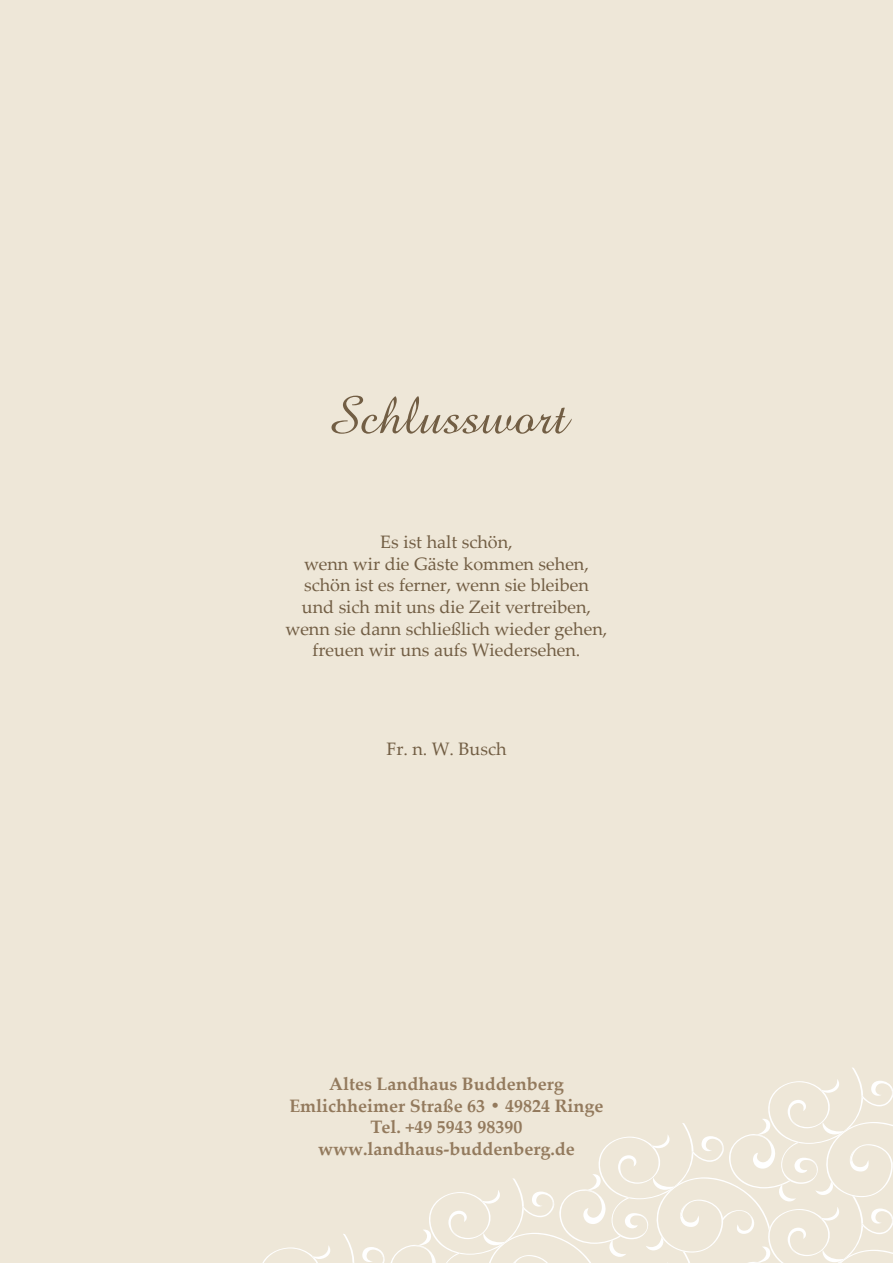
<style>
.page{position:relative;width:893px;height:1263px;background:#eee7d8}
.page>*{position:absolute;margin:0;border:0;box-sizing:border-box;transform-origin:0 0}
.t1{font:54px "Amaze Normal";color:#725e44}
.t2{font:18px/21.6px "Palatino Linotype";color:#725e44;text-align:center}
.t3{font:700 18px/21.6px "Palatino Linotype";color:#937a5d;text-align:center}
</style>
<div class="page">
<svg style="left:262px;top:1067px;width:631px;height:196px"></svg>
<h1 class="t1" style="left:326px;top:380px;width:243px">Schlusswort</h1>
<p class="t2" style="left:286px;top:531px;width:323px">Es ist halt schön,<br>wenn wir die Gäste kommen sehen, schön ist es ferner, wenn sie bleiben<br>und sich mit uns die Zeit vertreiben, wenn sie dann schließlich wieder gehen, freuen wir uns aufs Wiedersehen.</p>
<p class="t2" style="left:386px;top:738px;width:122px">Fr. n. W. Busch</p>
<p class="t3" style="left:289px;top:1072px;width:316px">Altes Landhaus Buddenberg<br>Emlichheimer Straße 63 • 49824 Ringe<br>Tel. +49 5943 98390 www.landhaus-buddenberg.de</p>
</div>
